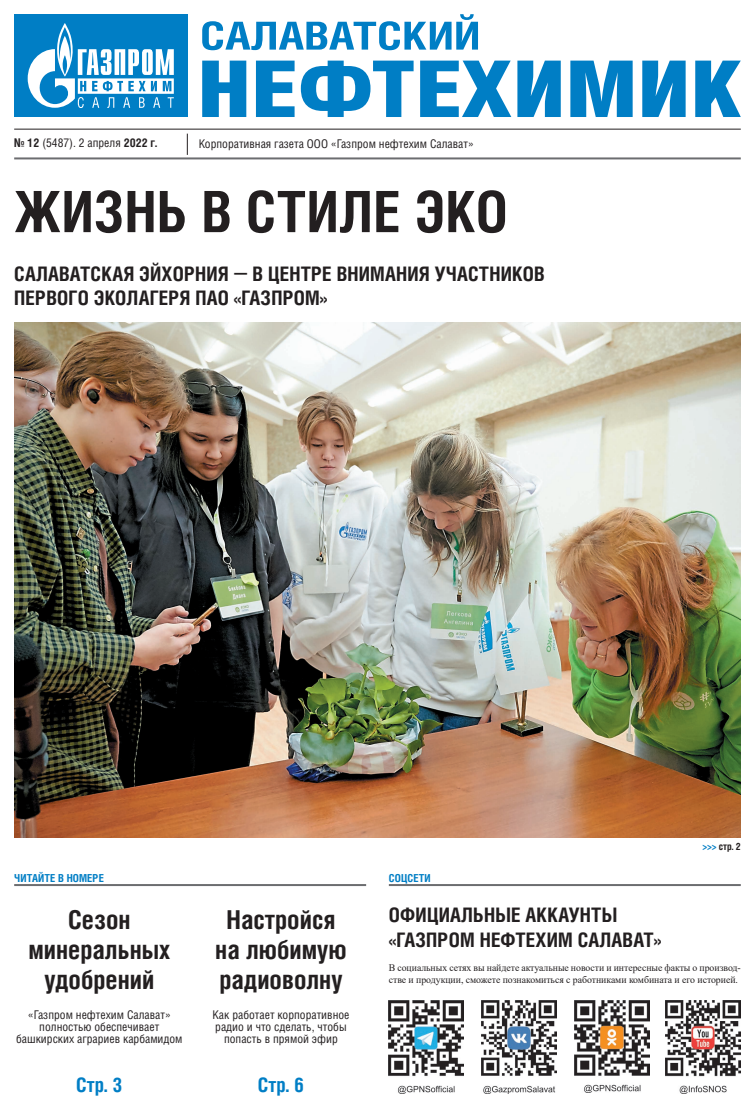
<style>
.page{position:relative;width:755px;height:1106px;background:#fff}
.page>*{position:absolute;margin:0;border:0;box-sizing:border-box;transform-origin:0 0}
.t1{font:700 57px "Helios Cond";letter-spacing:.01em;color:#231f20}
.t2{font:700 26px/30px "Helios Cond";color:#231f20;text-align:center}
.t3{font:700 20px/24.2px "Helios Cond";letter-spacing:.01em;color:#231f20}
.t4{font:700 20px "Helios Cond";color:#007ec5}
.t5{font:12px/12.1px "Helios Cond";color:#231f20;text-align:center}
.t6{font:700 11px "Helios Cond";letter-spacing:.01em;color:#007ec5}
.t7{font:10px/12.1px "Times New Roman";letter-spacing:-.005em;color:#231f20}
.t8{font:700 10px "Helios Cond";color:#231f20}
.s1{font-weight:700}
.s2{color:#007ec5}
</style>
<div class="page">
<hr style="left:14px;top:129px;width:726px;height:1px;background:#231f20">
<svg style="left:187px;top:134px;width:1px;height:21px"></svg>
<div style="left:14px;top:14px;width:173px;height:103px;background:#007ec5"></div>
<svg style="left:28px;top:23px;width:146px;height:85px"></svg>
<svg style="left:202px;top:14px;width:275px;height:36px"></svg>
<svg style="left:202px;top:61px;width:44px;height:56px"></svg>
<svg style="left:256px;top:61px;width:38px;height:56px"></svg>
<svg style="left:300px;top:61px;width:113px;height:56px"></svg>
<svg style="left:420px;top:61px;width:91px;height:56px"></svg>
<svg style="left:517px;top:61px;width:43px;height:56px;background:#2892ce"></svg>
<svg style="left:570px;top:61px;width:62px;height:56px"></svg>
<svg style="left:642px;top:61px;width:43px;height:56px;background:#2791cd"></svg>
<svg style="left:695px;top:61px;width:45px;height:56px"></svg>
<hr style="left:14px;top:157px;width:726px;height:2px;background:#6c6d70">
<img style="left:481px;top:1000px;width:75px;height:93px">
<img style="left:574px;top:1000px;width:74px;height:92px">
<img style="left:388px;top:1000px;width:75px;height:93px">
<img style="left:665px;top:1000px;width:75px;height:93px">
<img style="left:14px;top:323px;width:726px;height:514px">
<hr style="left:388px;top:884px;width:352px;height:2px;background:#6c6d70">
<hr style="left:14px;top:884px;width:352px;height:2px;background:#6c6d70">
<p class="t5" style="left:14px;top:137px;width:144px"><span class="s1">№ 12</span> (5487). 2 апреля <span class="s1">2022 г.</span></p>
<p class="t5" style="left:198px;top:137px;width:276px">Корпоративная газета ООО «Газпром нефтехим Салават»</p>
<h1 class="t1" style="left:14px;top:173px;width:494px">ЖИЗНЬ В СТИЛЕ ЭКО</h1>
<h3 class="t3" style="left:14px;top:261px;width:531px">САЛАВАТСКАЯ ЭЙХОРНИЯ — В ЦЕНТРЕ ВНИМАНИЯ УЧАСТНИКОВ<br>ПЕРВОГО ЭКОЛАГЕРЯ ПАО «ГАЗПРОМ»</h3>
<p class="t6" style="left:14px;top:870px;width:91px">ЧИТАЙТЕ В НОМЕРЕ</p>
<p class="t6" style="left:388px;top:870px;width:43px">СОЦСЕТИ</p>
<p class="t8" style="left:702px;top:839px;width:40px"><span class="s2">&gt;&gt;&gt;</span> стр. 2</p>
<h2 class="t2" style="left:28px;top:904px;width:143px">Сезон минеральных удобрений</h2>
<p class="t5" style="left:16px;top:1008px;width:168px">«Газпром нефтехим Салават» полностью обеспечивает башкирских аграриев карбамидом</p>
<h3 class="t4" style="left:76px;top:1071px;width:48px">Стр. 3</h3>
<h2 class="t2" style="left:215px;top:904px;width:133px">Настройся на любимую радиоволну</h2>
<p class="t5" style="left:212px;top:1008px;width:138px">Как работает корпоративное радио и что сделать, чтобы попасть в прямой эфир</p>
<h3 class="t4" style="left:258px;top:1071px;width:48px">Стр. 6</h3>
<h3 class="t3" style="left:388px;top:903px;width:274px">ОФИЦИАЛЬНЫЕ АККАУНТЫ «ГАЗПРОМ НЕФТЕХИМ САЛАВАТ»</h3>
<p class="t7" style="left:388px;top:961px;width:353px">В социальных сетях вы найдете актуальные новости и интересные факты о производ&shy;стве и продукции, сможете познакомиться с работниками комбината и его историей.</p>
</div>
